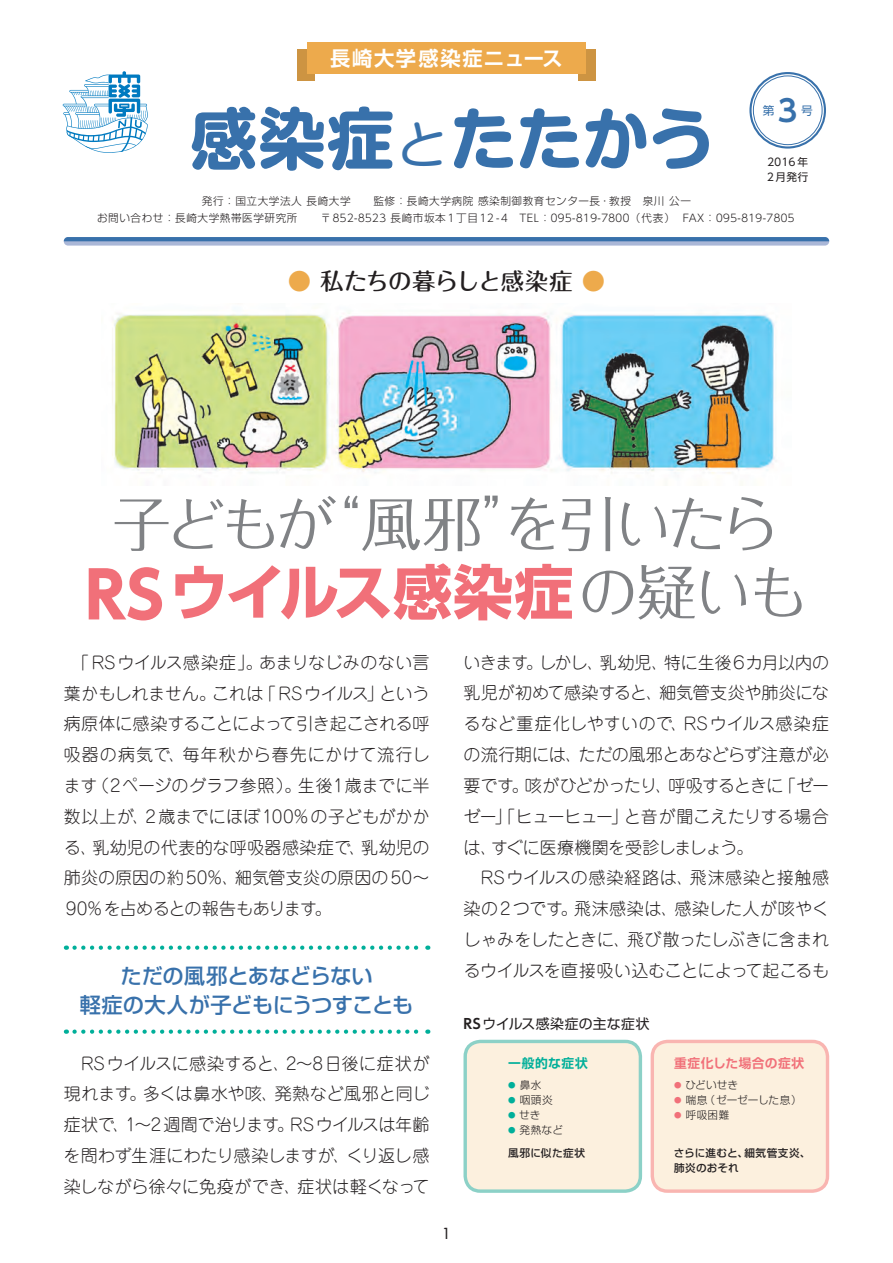
<style>
.page{position:relative;width:893px;height:1263px;background:#fff}
.page>*{position:absolute;margin:0;border:0;box-sizing:border-box;transform-origin:0 0}
.t1{font:700 66.9px "Shin M Go Pr 6 N";letter-spacing:-.01em;color:#3871ab}
.t2{font:59.55px "Folk Pro";letter-spacing:-.07em;color:#808285}
.t3{font:700 59.55px "Shin Go Pr 6 N";letter-spacing:-.03em;color:#f17079}
.t4{font:600 29.7px "MO Clear Tone SG";color:#3871ab}
.t5{font:500 23.4px "Maru Fo Pro";letter-spacing:-.02em;color:#231f20}
.t6{font:500 21.3px/28.7px "Shin Go Pr 6 N";letter-spacing:-.015em;color:#3871ab;text-align:center}
.t7{font:700 20.25px "Shin Go Pr 6 N De";letter-spacing:.08em;color:#fff}
.t8{font:300 16.95px/30.8px "Jun 101 Pro";color:#231f20}
.t9{font:14.85px "Futura";color:#231f20}
.t10{font:13.8px "Shin Go Pr 6 N";letter-spacing:.02em;color:#231f20}
.t11{font:700 12.75px "Shin Go Pr 6 N De";letter-spacing:.035em;color:#f17079}
.t12{font:700 12.75px "Shin Go Pr 6 N De";letter-spacing:.045em;color:#00af9a}
.t13{font:11.7px "Shin Go Pr 6 N";color:#3871ab}
.t14{font:300 10.65px "MO Clear Tone SG";letter-spacing:.05em;color:#231f20}
.t15{font:300 10.65px "Shin Go Pr 6 N";letter-spacing:.05em;color:#231f20}
.t16{font:500 10.65px/23.4px "Shin Go Pr 6 N";letter-spacing:.03em;color:#231f20}
.t17{font:300 10.65px "Shin Go Pr 6 N";color:#231f20}
.t18{font:10.65px "MO Clear Tone SG";color:#231f20}
.t19{font:10.65px "Shin Go Pr 6 N";color:#231f20}
.s1{font-weight:400;font-size:49.95px}
.s2{font-family:"Shin Go Pr 6 N"}
.s3{font-family:"MO Clear Tone SG"}
.s4{color:#edaa4c}
.s5{font-family:"MO Clear Tone SG";font-size:63.75px}
.s6{font-family:"Folk Pro";font-weight:400;color:#808285}
.s7{font-family:"MO Clear Tone SG";font-weight:600}
.s8{font-size:7.5px;color:#00af9a}
.s9{font-weight:300;font-size:7.5px;color:#00af9a}
.s10{font-weight:300}
.s11{font-size:7.5px;color:#f17079}
</style>
<div class="page">
<img style="left:112px;top:312px;width:663px;height:165px">
<svg style="left:75px;top:945px;width:353px;height:5px"></svg>
<svg style="left:75px;top:1029px;width:353px;height:5px"></svg>
<div style="left:297px;top:49px;width:17px;height:32px;background:#cd9442"></div>
<div style="left:578px;top:49px;width:17px;height:32px;background:#cd9442"></div>
<div style="left:307px;top:43px;width:279px;height:31px;background:#edaa4c"></div>
<svg style="left:64px;top:237px;width:765px;height:9px;background:#a9b8d7"></svg>
<hr style="left:64px;top:237px;width:765px;height:4px;background:#3871ab">
<svg style="left:63px;top:71px;width:85px;height:82px"></svg>
<div style="left:749px;top:72px;width:77px;height:77px;border:2px solid #3871ab;border-radius:50%"></div>
<div style="left:753px;top:76px;width:69px;height:69px;border:1px solid #3871ab;border-radius:50%"></div>
<div style="left:465px;top:1041px;width:175px;height:150px;background:#fcf0de;border-radius:15px"></div>
<div style="left:463px;top:1040px;width:179px;height:153px;border:3px solid #8cd1c7;border-radius:15px"></div>
<div style="left:652px;top:1041px;width:175px;height:150px;background:#fcf0de;border-radius:15px"></div>
<div style="left:651px;top:1040px;width:178px;height:153px;border:3px solid #f9b5b1;border-radius:15px"></div>
<p class="t7" style="left:330px;top:42px;width:234px">長崎大学感染症ニュース</p>
<h1 class="t1" style="left:190px;top:81px;width:527px">感染症<span class="s1">と</span>たたかう</h1>
<p class="t13" style="left:763px;top:101px;width:13px">第</p>
<h3 class="t4" style="left:778px;top:89px;width:20px">3</h3>
<p class="t13" style="left:801px;top:101px;width:13px">号</p>
<p class="t18" style="left:767px;top:155px;width:42px">2016 <span class="s2">年</span></p>
<p class="t19" style="left:767px;top:168px;width:43px"><span class="s3">2</span> 月発行</p>
<p class="t15" style="left:202px;top:192px;width:490px">発行：国立大学法人長崎大学　　監修：長崎大学病院感染制御教育センター長・教授　泉川公一</p>
<p class="t14" style="left:97px;top:211px;width:699px"><span class="s2">お問い合わせ：長崎大学熱帯医学研究所　　〒</span> 852-8523 <span class="s2">長崎市坂本</span> 1 <span class="s2">丁目</span> 12 - 4 TEL<span class="s2">：</span>095-819-7800<span class="s2">（代表）　</span>FAX<span class="s2">：</span>095-819-7805</p>
<h3 class="t5" style="left:288px;top:262px;width:319px"><span class="s4">●</span> 私たちの暮らしと感染症 <span class="s4">●</span></h3>
<h2 class="t2" style="left:112px;top:474px;width:671px">子どもが“風邪”を引いたら</h2>
<h2 class="t3" style="left:85px;top:545px;width:724px"><span class="s5">RS</span>ウイルス感染症<span class="s6">の疑いも</span></h2>
<p class="t8" style="left:64px;top:645px;width:367px">　「RSウイルス感染症」。あまりなじみのない言葉かもしれません。これは「RSウイルス」という病原体に感染することによって引き起こされる呼吸器の病気で、毎年秋から春先にかけて流行します（2ページのグラフ参照）。生後1歳までに半数以上が、2歳までにほぼ100%の子どもがかかる、乳幼児の代表的な呼吸器感染症で、乳幼児の肺炎の原因の約 50%、細気管支炎の原因の 50～<br>90% を占めるとの報告もあります。</p>
<p class="t6" style="left:80px;top:961px;width:335px">ただの風邪とあなどらない<br>軽症の大人が子どもにうつすことも</p>
<p class="t8" style="left:64px;top:1046px;width:367px;text-align:justify">　RSウイルスに感染すると、2～8日後に症状が現れます。多くは鼻水や咳、発熱など風邪と同じ症状で、1～2 週間で治ります。RSウイルスは年齢を問わず生涯にわたり感染しますが、くり返し感染しながら徐々に免疫ができ、症状は軽くなって</p>
<p class="t9" style="left:442px;top:1224px;width:10px">1</p>
<p class="t8" style="left:463px;top:645px;width:367px">いきます。しかし、乳幼児、特に生後６カ月以内の乳児が初めて感染すると、細気管支炎や肺炎になるなど重症化しやすいので、RSウイルス感染症の流行期には、ただの風邪とあなどらず注意が必要です。咳がひどかったり、呼吸するときに「ゼーゼー」「ヒューヒュー」と音が聞こえたりする場合は、すぐに医療機関を受診しましょう。<br>　RSウイルスの感染経路は、飛沫感染と接触感染の2つです。飛沫感染は、感染した人が咳やくしゃみをしたときに、飛び散ったしぶきに含まれるウイルスを直接吸い込むことによって起こるも</p>
<p class="t10" style="left:463px;top:1012px;width:187px"><span class="s7">RS</span>ウイルス感染症の主な症状</p>
<p class="t12" style="left:508px;top:1053px;width:81px">一般的な症状</p>
<p class="t15" style="left:508px;top:1076px;width:35px"><span class="s8">●</span> 鼻水</p>
<p class="t15" style="left:508px;top:1091px;width:46px"><span class="s8">●</span> 咽頭炎</p>
<p class="t15" style="left:508px;top:1106px;width:34px"><span class="s8">●</span> せき</p>
<p class="t16" style="left:508px;top:1117px;width:78px"><span class="s9">●</span> <span class="s10">発熱など<br></span>風邪に似た症状</p>
<p class="t11" style="left:674px;top:1053px;width:132px">重症化した場合の症状</p>
<p class="t15" style="left:674px;top:1076px;width:66px"><span class="s11">●</span> ひどいせき</p>
<p class="t17" style="left:674px;top:1091px;width:129px"><span class="s11">●</span> 喘息（ゼーゼーした息）</p>
<p class="t15" style="left:674px;top:1106px;width:57px"><span class="s11">●</span> 呼吸困難</p>
<p class="t16" style="left:674px;top:1145px;width:138px;line-height:14.9px">さらに進むと、細気管支炎、肺炎のおそれ</p>
</div>
